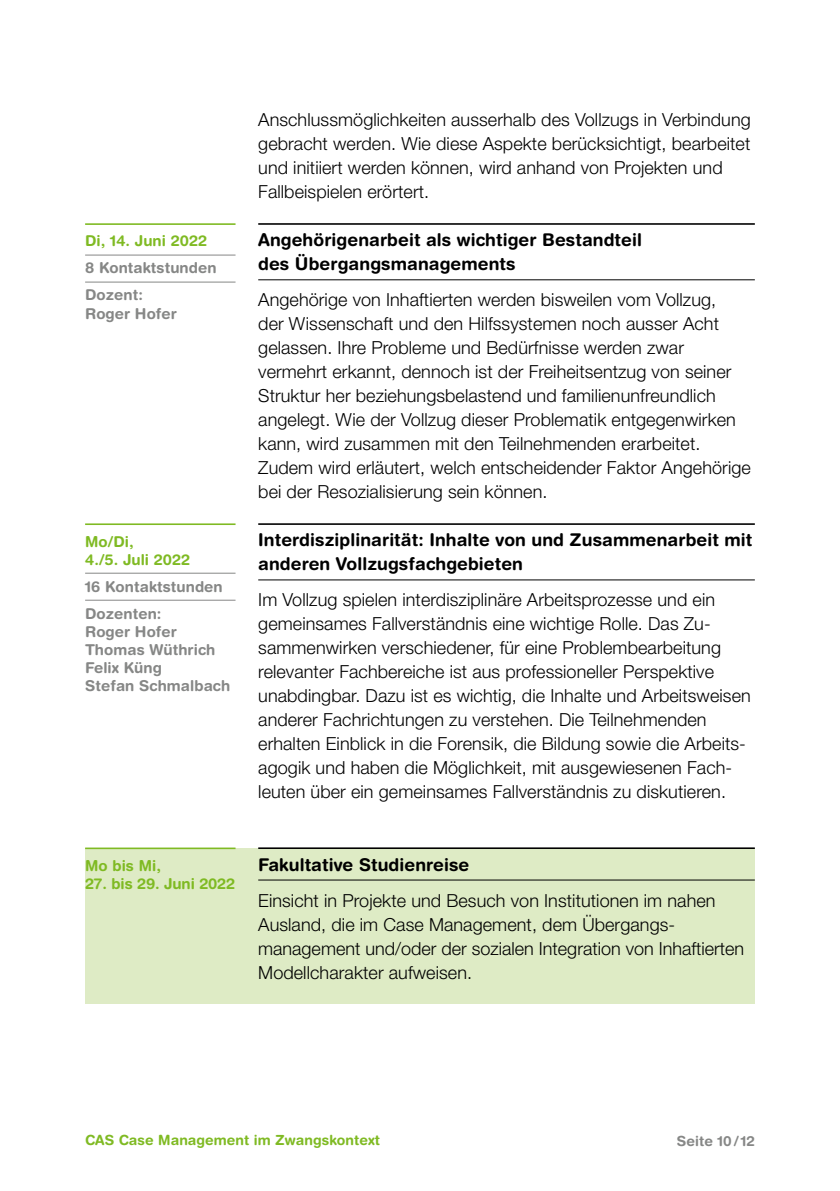
<style>
.page{position:relative;width:840px;height:1191px;background:#fff}
.page>*{position:absolute;margin:0;border:0;box-sizing:border-box;transform-origin:0 0}
.t1{font:300 18px/24px "Helvetica Neue LT Pro";letter-spacing:.005em;color:#000}
.t2{font:700 17.6px/24px "Helvetica Rounded LT Std";letter-spacing:.005em;color:#000}
.t3{font:700 15px/18px "Helvetica Rounded LT Std";letter-spacing:.005em;color:#868786}
.t4{font:700 15px/18px "Helvetica Rounded LT Std";letter-spacing:.005em;color:#7fba23}
.t5{font:700 14px "Helvetica Rounded LT Std";letter-spacing:.005em;color:#7fba23}
.t6{font:700 14px "Helvetica Rounded LT Std";letter-spacing:.005em;color:#868786}
</style>
<div class="page">
<div style="left:85px;top:848px;width:669px;height:156px;background:#deebc5"></div>
<hr style="left:258px;top:223px;width:496px;height:2px;background:#000">
<hr style="left:258px;top:279px;width:496px;height:1px;background:#000">
<hr style="left:258px;top:523px;width:496px;height:2px;background:#000">
<hr style="left:258px;top:579px;width:496px;height:1px;background:#000">
<hr style="left:258px;top:847px;width:496px;height:2px;background:#000">
<hr style="left:258px;top:879px;width:496px;height:1px;background:#000">
<hr style="left:85px;top:223px;width:150px;height:2px;background:#7fba23">
<hr style="left:85px;top:255px;width:150px;height:1px;background:#868786">
<hr style="left:85px;top:282px;width:150px;height:1px;background:#868786">
<hr style="left:85px;top:523px;width:150px;height:2px;background:#7fba23">
<hr style="left:85px;top:573px;width:150px;height:1px;background:#868786">
<hr style="left:85px;top:600px;width:150px;height:1px;background:#868786">
<hr style="left:85px;top:847px;width:150px;height:2px;background:#7fba23">
<p class="t4" style="left:85px;top:232px;width:123px">Di, 14. Juni 2022</p>
<p class="t3" style="left:85px;top:254px;width:133px;line-height:27px">8 Kontaktstunden<br>Dozent:</p>
<p class="t3" style="left:85px;top:304px;width:93px">Roger Hofer</p>
<p class="t4" style="left:85px;top:532px;width:106px">Mo/Di,<br>4./5. Juli 2022</p>
<p class="t3" style="left:85px;top:572px;width:139px;line-height:27px">16 Kontaktstunden<br>Dozenten:</p>
<p class="t3" style="left:85px;top:622px;width:146px">Roger Hofer<br>Thomas Wüthrich<br>Felix Küng<br>Stefan Schmalbach</p>
<p class="t4" style="left:85px;top:856px;width:77px">Mo bis Mi,</p>
<p class="t4" style="left:85px;top:874px;width:151px">27. bis 29. Juni 2022</p>
<p class="t1" style="left:258px;top:107px;width:494px">Anschlussmöglichkeiten ausserhalb des Vollzugs in Verbindung gebracht werden. Wie diese Aspekte berücksichtigt, bearbeitet und initiiert werden können, wird anhand von Projekten und Fallbeispielen erörtert.</p>
<p class="t2" style="left:258px;top:228px;width:385px">Angehörigenarbeit als wichtiger Bestandteil des Übergangsmanagements</p>
<p class="t1" style="left:258px;top:287px;width:494px">Angehörige von Inhaftierten werden bisweilen vom Vollzug,<br>der Wissenschaft und den Hilfssystemen noch ausser Acht gelassen. Ihre Probleme und Bedürfnisse werden zwar vermehrt erkannt, dennoch ist der Freiheitsentzug von seiner Struktur her beziehungsbelastend und familienunfreundlich angelegt. Wie der Vollzug dieser Problematik entgegenwirken kann, wird zusammen mit den Teilnehmenden erarbeitet.<br>Zudem wird erläutert, welch entscheidender Faktor Angehörige bei der Resozialisierung sein können.</p>
<p class="t2" style="left:258px;top:528px;width:495px">Interdisziplinarität: Inhalte von und Zusammenarbeit mit anderen Vollzugsfachgebieten</p>
<p class="t1" style="left:258px;top:587px;width:493px">Im Vollzug spielen interdisziplinäre Arbeitsprozesse und ein gemeinsames Fallverständnis eine wichtige Rolle. Das Zu&shy;sammenwirken verschiedener, für eine Problembearbeitung relevanter Fachbereiche ist aus professioneller Perspektive unabdingbar. Dazu ist es wichtig, die Inhalte und Arbeitsweisen anderer Fachrichtungen zu verstehen. Die Teilnehmenden erhalten Einblick in die Forensik, die Bildung sowie die Arbeits&shy;agogik und haben die Möglichkeit, mit ausgewiesenen Fach&shy;leuten über ein gemeinsames Fallverständnis zu diskutieren.</p>
<p class="t2" style="left:258px;top:852px;width:212px">Fakultative Studienreise</p>
<p class="t1" style="left:258px;top:887px;width:487px">Einsicht in Projekte und Besuch von Institutionen im nahen Ausland, die im Case Management, dem Übergangs&shy;management und/oder der sozialen Integration von Inhaftierten Modellcharakter aufweisen.</p>
<p class="t5" style="left:85px;top:1131px;width:296px">CAS Case Management im Zwangskontext</p>
<p class="t6" style="left:676px;top:1132px;width:79px">Seite 10/ 12</p>
</div>
